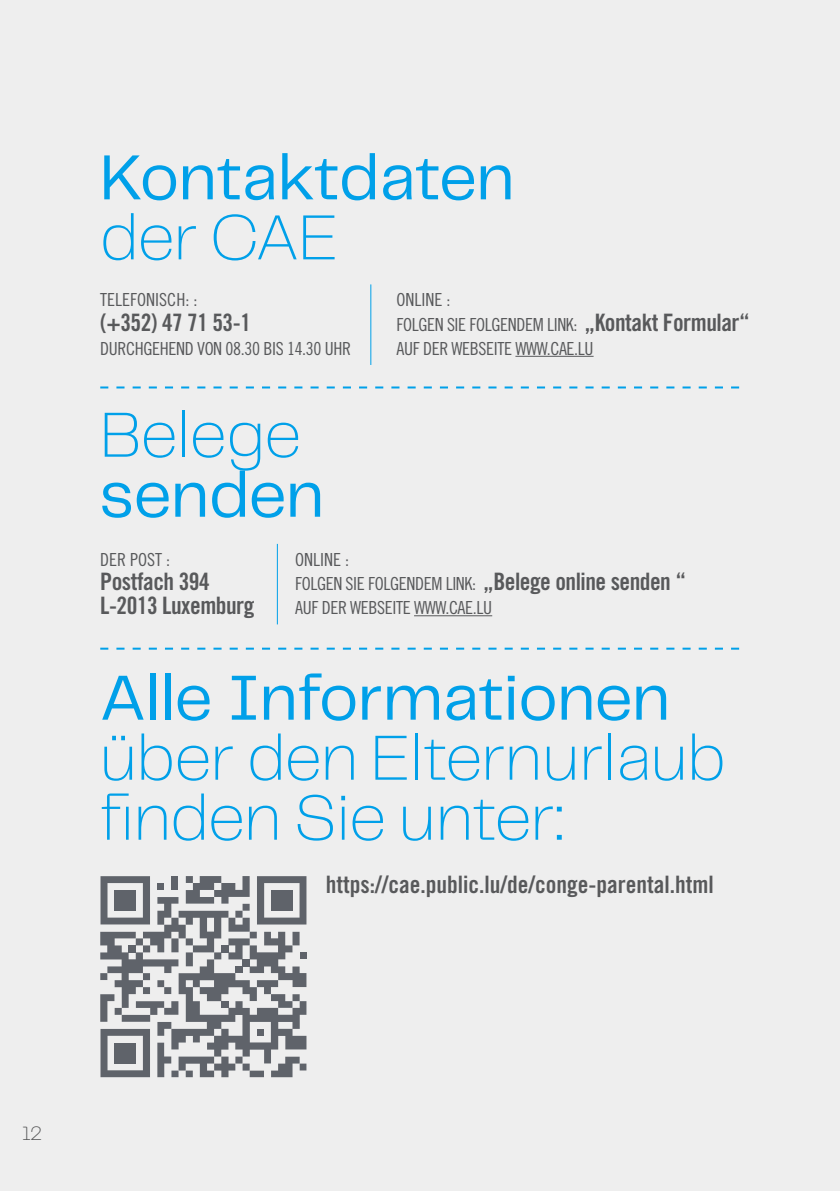
<style>
.page{position:relative;width:840px;height:1191px;background:#fff}
.page>*{position:absolute;margin:0;border:0;box-sizing:border-box;transform-origin:0 0}
.t1{font:200 66px/60px "Telegraf";letter-spacing:-.015em;color:#00a0e9}
.t2{font:66px "Telegraf";letter-spacing:-.01em;color:#00a0e9}
.t3{font:24px "Trade Gothic LT Std Bd Cn 20";color:#58595b}
.t4{font:24px/24px "Trade Gothic LT Std Bd Cn 20";letter-spacing:-.02em;color:#58595b}
.t5{font:200 20px "Telegraf";color:#58595b}
.t6{font:18px/24px "Trade Gothic LT Std Cn 18";letter-spacing:-.02em;color:#58595b}
.t7{font:18px "Trade Gothic LT Std Cn 18";color:#58595b}
.s1{font-family:"Trade Gothic LT Std Bd Cn 20";font-size:24px}
</style>
<div class="page">
<div style="left:0;top:0;width:839px;height:1191px;background:#eee"></div>
<hr style="left:515px;top:356px;width:78px;height:1px;background:#58595b">
<hr style="left:414px;top:615px;width:78px;height:1px;background:#58595b">
<hr style="left:370px;top:284px;width:1px;height:81px;background:#00a0e9">
<hr style="left:277px;top:544px;width:1px;height:80px;background:#00a0e9">
<svg style="left:100px;top:386px;width:638px;height:2px"></svg>
<svg style="left:100px;top:647px;width:638px;height:2px"></svg>
<svg style="left:100px;top:876px;width:206px;height:201px"></svg>
<div style="left:221px;top:1001px;width:7px;height:7px;background:#5f636a"></div>
<div style="left:242px;top:959px;width:7px;height:7px;background:#5f636a"></div>
<div style="left:235px;top:966px;width:7px;height:7px;background:#5f636a"></div>
<div style="left:221px;top:945px;width:7px;height:7px;background:#5f636a"></div>
<div style="left:257px;top:1029px;width:7px;height:6px;background:#5f636a"></div>
<div style="left:128px;top:945px;width:8px;height:7px;background:#5f636a"></div>
<div style="left:271px;top:890px;width:21px;height:20px;background:#5f636a"></div>
<div style="left:114px;top:890px;width:22px;height:20px;background:#5f636a"></div>
<div style="left:115px;top:1042px;width:21px;height:21px;background:#5f636a"></div>
<h1 class="t2" style="left:100px;top:133px;width:416px">Kontaktdaten</h1>
<h1 class="t1" style="left:100px;top:205px;width:241px">der CAE</h1>
<p class="t7" style="left:100px;top:289px;width:98px">TELEFONISCH: :</p>
<h2 class="t3" style="left:100px;top:307px;width:152px">(+352) 47 71 53-1</h2>
<p class="t6" style="left:100px;top:336px;width:252px">DURCHGEHEND VON 08.30 BIS 14.30 UHR</p>
<h1 class="t1" style="left:100px;top:402px;width:203px">Belege</h1>
<h1 class="t2" style="left:100px;top:450px;width:226px">senden</h1>
<p class="t6" style="left:396px;top:288px;width:354px">ONLINE :<br>FOLGEN SIE FOLGENDEM LINK: <span class="s1">„Kontakt Formular“<br></span>AUF DER WEBSEITE WWW.CAE.LU</p>
<p class="t6" style="left:100px;top:547px;width:71px">DER POST :</p>
<h2 class="t4" style="left:100px;top:569px;width:156px">Postfach 394<br>L-2013 Luxemburg</h2>
<p class="t6" style="left:295px;top:547px;width:392px">ONLINE :<br>FOLGEN SIE FOLGENDEM LINK: <span class="s1">„Belege online senden “<br></span>AUF DER WEBSEITE WWW.CAE.LU</p>
<h1 class="t2" style="left:100px;top:653px;width:571px">Alle Informationen</h1>
<h1 class="t1" style="left:100px;top:725px;width:627px">über den Elternurlaub finden Sie unter:</h1>
<h2 class="t3" style="left:325px;top:870px;width:389px">https://cae.public.lu/de/conge-parental.html</h2>
<p class="t5" style="left:22px;top:1120px;width:21px">12</p>
</div>
